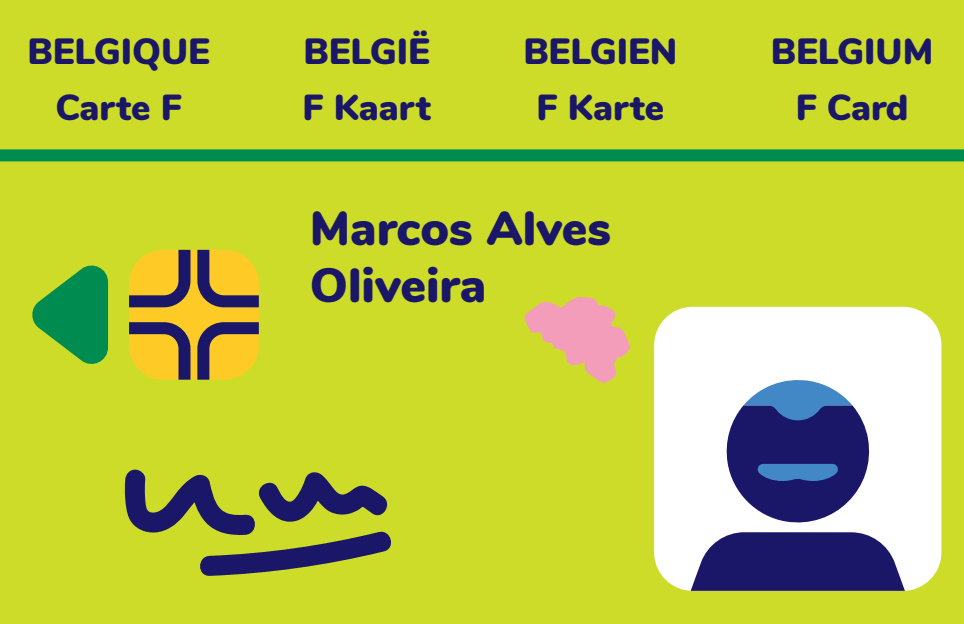
<style>
.page{position:relative;width:964px;height:624px;background:#cddc28}
.page>*{position:absolute;margin:0;border:0;box-sizing:border-box;transform-origin:0 0}
.t1{font:900 48px/57.6px "Nunito";color:#1b1768}
.t2{font:900 36.4px "Nunito";color:#1b1768}
.t3{font:900 36px "Nunito";color:#1b1768}
</style>
<div class="page">
<div style="left:0;top:149px;width:964px;height:12px;background:#008b51"></div>
<div style="left:654px;top:307px;width:287px;height:283px;background:#fff;border-radius:38px"></div>
<svg style="left:129px;top:249px;width:130px;height:131px;background:#bb9a38"></svg>
<svg style="left:32px;top:265px;width:76px;height:99px"></svg>
<svg style="left:524px;top:297px;width:106px;height:85px"></svg>
<svg style="left:125px;top:469px;width:266px;height:107px"></svg>
<svg style="left:691px;top:380px;width:214px;height:210px"></svg>
<p class="t2" style="left:27px;top:24px;width:184px">BELGIQUE</p>
<p class="t2" style="left:303px;top:24px;width:128px">BELGIË</p>
<p class="t2" style="left:523px;top:24px;width:155px">BELGIEN</p>
<p class="t2" style="left:771px;top:24px;width:164px">BELGIUM</p>
<p class="t3" style="left:55px;top:80px;width:128px">Carte F</p>
<p class="t3" style="left:302px;top:80px;width:130px">F Kaart</p>
<p class="t3" style="left:536px;top:80px;width:129px">F Karte</p>
<p class="t3" style="left:796px;top:80px;width:114px">F Card</p>
<h1 class="t1" style="left:310px;top:196px;width:303px">Marcos Alves<br>Oliveira</h1>
</div>
